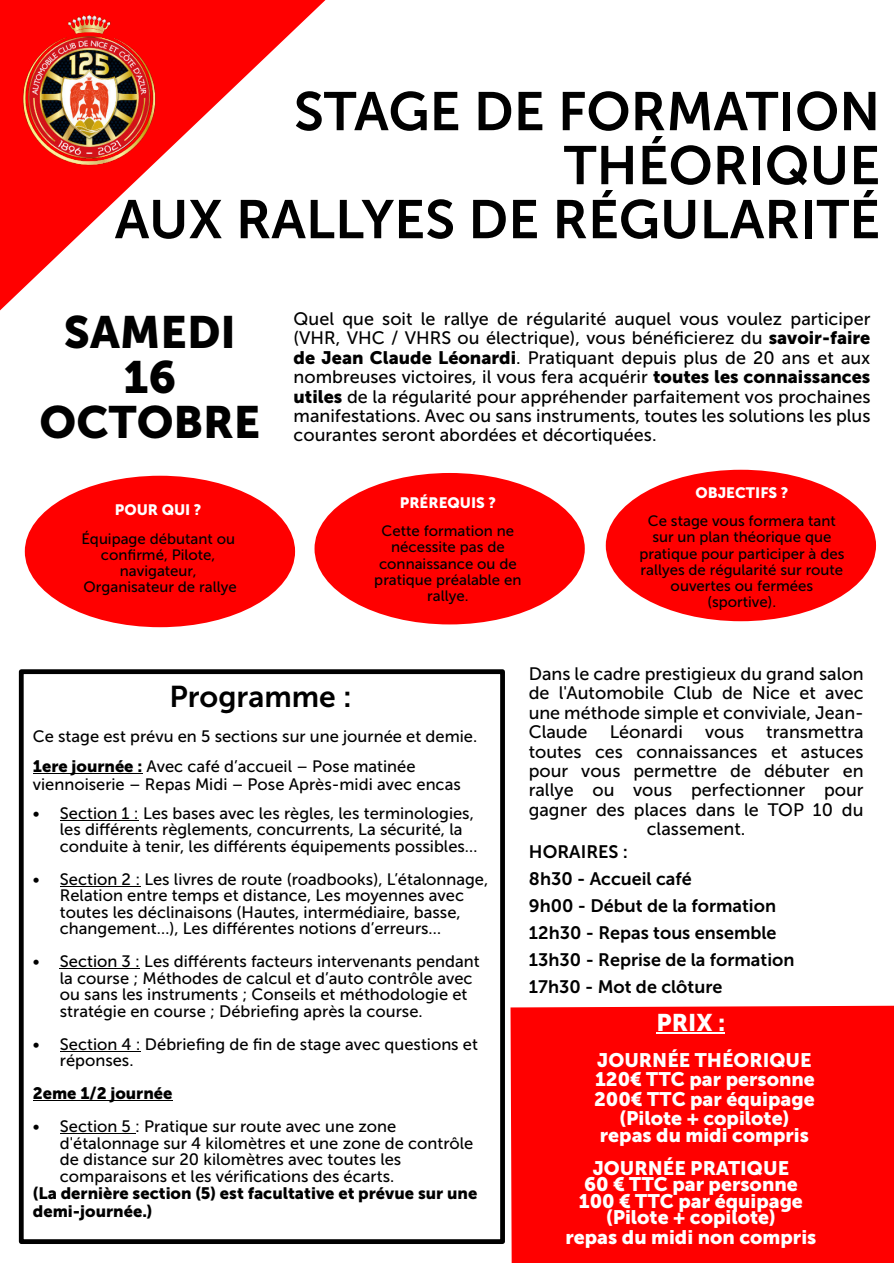
<style>
.page{position:relative;width:894px;height:1263px;background:#fff}
.page>*{position:absolute;margin:0;border:0;box-sizing:border-box;transform-origin:0 0}
.t1{font:54px/54px "Museo Sans 700";color:#000;text-align:right}
.t2{font:45px/45px "Museo Sans 900";color:#000;text-align:center}
.t3{font:30px "Museo Sans 700";color:#000}
.t4{font:24px "Museo Sans 900";color:#fff}
.t5{font:19.5px/19.5px "Museo Sans 900";color:#fff;text-align:center}
.t6{font:18px/19.4px "Museo Sans 500";color:#000;text-align:justify}
.t7{font:18px/27px "Museo Sans 700";color:#000}
.t8{font:16.5px/16.5px "Museo Sans 500";color:#000}
.t9{font:16.5px/17.9px "Museo Sans 900";color:#000}
.t10{font:15px/16.2px "Museo Sans 500";color:#000;text-align:center}
.t11{font:15px "Museo Sans 900";color:#fff}
.s1{font-family:"Museo Sans 900"}
</style>
<div class="page">
<svg style="left:0;top:0;width:326px;height:311px"></svg>
<img style="left:3px;top:3px;width:173px;height:173px">
<div style="left:25px;top:476px;width:270px;height:151px;background:#f00;border-radius:50%"></div>
<div style="left:314px;top:473px;width:270px;height:151px;background:#f00;border-radius:50%"></div>
<div style="left:605px;top:470px;width:270px;height:151px;background:#f00;border-radius:50%"></div>
<div style="left:510px;top:1005px;width:383px;height:258px;background:#f00"></div>
<hr style="left:656px;top:1032px;width:69px;height:1px;background:#fff">
<hr style="left:33px;top:773px;width:109px;height:1px;background:#000">
<hr style="left:60px;top:820px;width:79px;height:1px;background:#000">
<hr style="left:60px;top:886px;width:80px;height:1px;background:#000">
<hr style="left:60px;top:968px;width:80px;height:1px;background:#000">
<hr style="left:60px;top:1051px;width:81px;height:1px;background:#000">
<hr style="left:33px;top:1100px;width:139px;height:1px;background:#000">
<hr style="left:60px;top:1133px;width:75px;height:1px;background:#000">
<div style="left:19px;top:669px;width:485px;height:575px;border:5px solid #000"></div>
<h1 class="t1" style="left:115px;top:90px;width:766px">STAGE DE FORMATION<br>THÉORIQUE<br>AUX RALLYES DE RÉGULARITÉ</h1>
<h2 class="t2" style="left:40px;top:314px;width:222px">SAMEDI<br>16<br>OCTOBRE</h2>
<p class="t6" style="left:293px;top:311px;width:578px">Quel que soit le rallye de régularité auquel vous voulez participer (VHR, VHC / VHRS ou électrique), vous bénéficierez du <span class="s1">savoir-faire de Jean Claude Léonardi</span>. Pratiquant depuis plus de 20 ans et aux nombreuses victoires, il vous fera acquérir <span class="s1">toutes les connaissances utiles</span> de la régularité pour appréhender parfaitement vos prochaines manifestations. Avec ou sans instruments, toutes les solutions les plus courantes seront abordées et décortiquées.</p>
<p class="t11" style="left:115px;top:504px;width:88px">POUR QUI ?</p>
<p class="t10" style="left:81px;top:532px;width:157px">Équipage débutant ou confirmé, Pilote, navigateur,<br>Organisateur de rallye</p>
<p class="t11" style="left:399px;top:497px;width:98px">PRÉREQUIS ?</p>
<p class="t10" style="left:374px;top:524px;width:149px">Cette formation ne nécessite pas de connaissance ou de pratique préalable en rallye.</p>
<p class="t11" style="left:695px;top:487px;width:94px">OBJECTIFS ?</p>
<p class="t10" style="left:639px;top:514px;width:206px">Ce stage vous formera tant sur un plan théorique que pratique pour participer à des rallyes de régularité sur route ouvertes ou fermées (sportive).</p>
<h3 class="t3" style="left:169px;top:684px;width:184px">Programme :</h3>
<p class="t8" style="left:33px;top:723px;width:445px;line-height:29.8px">Ce stage est prévu en 5 sections sur une journée et demie.<br><span class="s1">1ere journée :</span> Avec café d’accueil – Pose matinée</p>
<p class="t8" style="left:33px;top:778px;width:429px">viennoiserie – Repas Midi – Pose Après-midi avec encas</p>
<p class="t8" style="left:60px;top:806px;width:419px;text-indent:-27px">• Section 1 : Les bases avec les règles, les terminologies, les différents règlements, concurrents, La sécurité, la conduite à tenir, les différents équipements possibles…</p>
<p class="t8" style="left:60px;top:872px;width:429px;text-indent:-27px">• Section 2 : Les livres de route (roadbooks), L’étalonnage, Relation entre temps et distance, Les moyennes avec toutes les déclinaisons (Hautes, intermédiaire, basse, changement…), Les différentes notions d’erreurs…</p>
<p class="t8" style="left:60px;top:955px;width:421px;text-indent:-27px">• Section 3 : Les différents facteurs intervenants pendant la course ; Méthodes de calcul et d’auto contrôle avec ou sans les instruments ; Conseils et méthodologie et stratégie en course ; Débriefing après la course.</p>
<p class="t8" style="left:60px;top:1037px;width:419px;text-indent:-27px">• Section 4 : Débriefing de fin de stage avec questions et réponses.</p>
<p class="t9" style="left:33px;top:1086px;width:141px">2eme 1/2 journée</p>
<p class="t8" style="left:60px;top:1120px;width:415px;text-indent:-27px">• Section 5 : Pratique sur route avec une zone d'étalonnage sur 4 kilomètres et une zone de contrôle de distance sur 20 kilomètres avec toutes les comparaisons et les vérifications des écarts.</p>
<p class="t9" style="left:33px;top:1186px;width:446px">(La dernière section (5) est facultative et prévue sur une demi-journée.)</p>
<p class="t6" style="left:528px;top:666px;width:336px;text-align:center">Dans le cadre prestigieux du grand salon de l'Automobile Club de Nice et avec une méthode simple et conviviale, Jean-Claude Léonardi vous transmettra toutes ces connaissances et astuces pour vous permettre de débuter en rallye ou vous perfectionner pour gagner des places dans le TOP 10 du classement.</p>
<p class="t7" style="left:529px;top:840px;width:267px">HORAIRES :<br>8h30 - Accueil café<br>9h00 - Début de la formation<br>12h30 - Repas tous ensemble<br>13h30 - Reprise de la formation<br>17h30 - Mot de clôture</p>
<h3 class="t4" style="left:656px;top:1012px;width:70px">PRIX :</h3>
<p class="t5" style="left:594px;top:1052px;width:222px">JOURNÉE THÉORIQUE<br>120€ TTC par personne<br>200€ TTC par équipage (Pilote + copilote)</p>
<p class="t5" style="left:592px;top:1120px;width:218px;line-height:33px;text-align:left;text-indent:7px">repas du midi compris<br>JOURNÉE PRATIQUE</p>
<p class="t5" style="left:578px;top:1178px;width:225px;line-height:16.5px">60 € TTC par personne<br>100 € TTC par équipage (Pilote + copilote)</p>
<p class="t5" style="left:565px;top:1229px;width:252px">repas du midi non compris</p>
</div>
